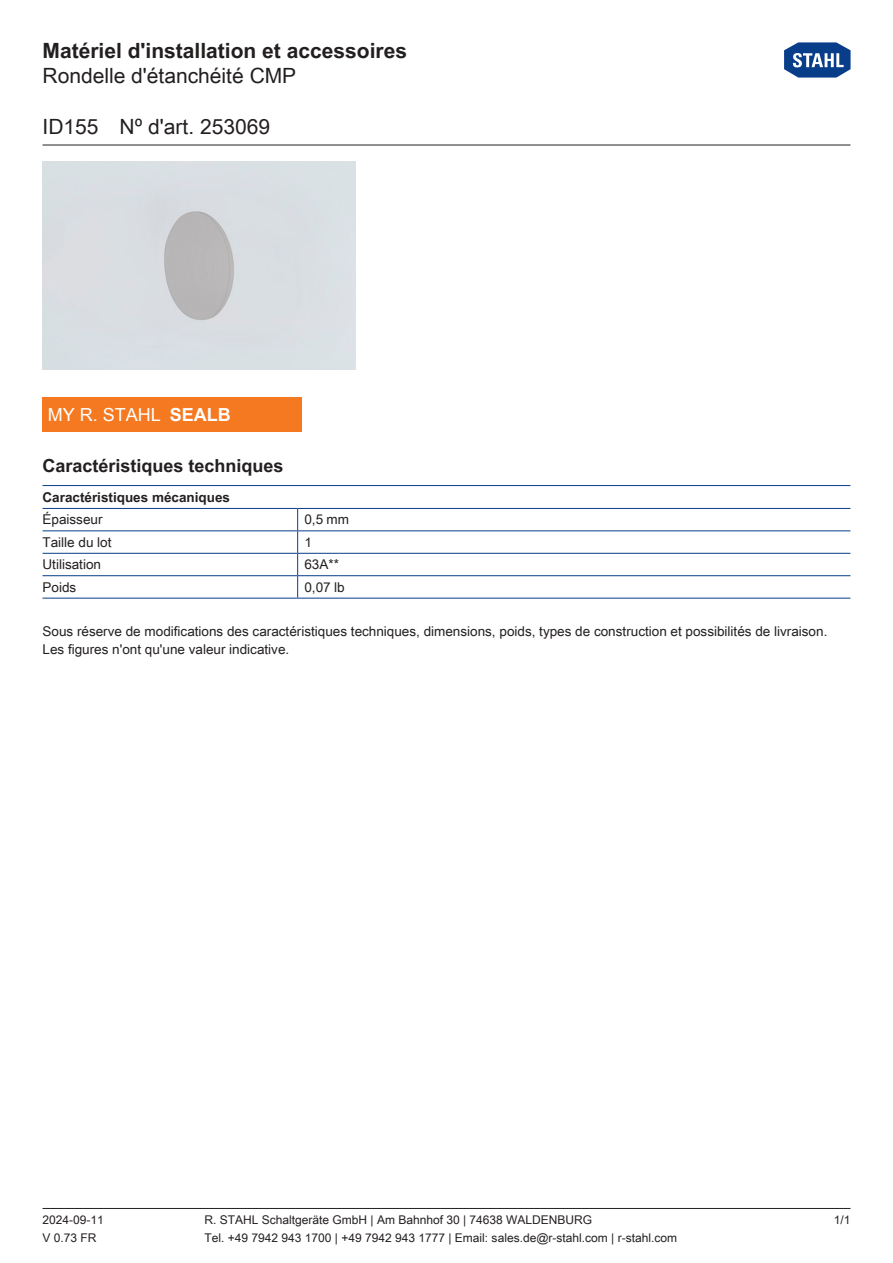
<style>
.page{position:relative;width:893px;height:1263px;background:#fff}
.page>*{position:absolute;margin:0;border:0;box-sizing:border-box;transform-origin:0 0}
.t1{font:21px "Arial Unicode MS";color:#231f20}
.t2{font:700 21px "Arial Unicode MS";color:#231f20}
.Table_Header_Technic{font:700 18px "Arial Unicode MS";color:#231f20}
.WebCode{font:18px "Arial Unicode MS";color:#fff}
._00_Basic_ParaStyle{font:13.5px/18px "Arial Unicode MS";color:#231f20}
.TabBody1stColumn{font:13.5px "Arial Unicode MS";color:#231f20}
.TabHeader1stColumn{font:700 13.5px "Arial Unicode MS";color:#231f20}
.TabBodyLeft{font:13.5px "Arial Unicode MS";color:#231f20}
.t3{font:12px "Arial Unicode MS";color:#231f20}
.s1{font-weight:700}
</style>
<div class="page">
<hr style="left:43px;top:1208px;width:807px;height:1px;background:#231f20">
<hr style="left:43px;top:145px;width:807px;height:1px;background:#231f20">
<svg style="left:784px;top:42px;width:67px;height:36px"></svg>
<hr style="left:43px;top:508px;width:255px;height:1px;background:#083e89">
<hr style="left:298px;top:508px;width:552px;height:1px;background:#083e89">
<hr style="left:43px;top:530px;width:255px;height:1px;background:#083e89">
<hr style="left:298px;top:530px;width:552px;height:1px;background:#083e89">
<hr style="left:43px;top:553px;width:255px;height:1px;background:#083e89">
<hr style="left:298px;top:553px;width:552px;height:1px;background:#083e89">
<hr style="left:43px;top:575px;width:255px;height:1px;background:#083e89">
<hr style="left:43px;top:598px;width:255px;height:1px;background:#083e89">
<hr style="left:298px;top:575px;width:552px;height:1px;background:#083e89">
<hr style="left:298px;top:598px;width:552px;height:1px;background:#083e89">
<svg style="left:297px;top:509px;width:1px;height:89px"></svg>
<hr style="left:43px;top:485px;width:807px;height:1px;background:#083e89">
<img style="left:43px;top:162px;width:312px;height:208px">
<div style="left:43px;top:398px;width:259px;height:34px;background:#f47921"></div>
<h1 class="t2" style="left:43px;top:35px;width:366px">Matériel d'installation et accessoires</h1>
<h1 class="t1" style="left:43px;top:60px;width:255px">Rondelle d'étanchéité CMP</h1>
<h1 class="t1" style="left:43px;top:111px;width:229px">ID155 Nº d'art. 253069</h1>
<p class="WebCode" style="left:48px;top:402px;width:185px">MY R. STAHL <span class="s1">SEALB</span></p>
<p class="Table_Header_Technic" style="left:43px;top:453px;width:243px">Caractéristiques techniques</p>
<p class="TabHeader1stColumn" style="left:43px;top:487px;width:189px">Caractéristiques mécaniques</p>
<p class="TabBody1stColumn" style="left:43px;top:510px;width:62px">Épaisseur</p>
<p class="TabBodyLeft" style="left:304px;top:510px;width:46px">0,5 mm</p>
<p class="TabBody1stColumn" style="left:43px;top:532px;width:71px">Taille du lot</p>
<p class="TabBodyLeft" style="left:304px;top:532px;width:9px">1</p>
<p class="TabBody1stColumn" style="left:43px;top:555px;width:60px">Utilisation</p>
<p class="TabBodyLeft" style="left:304px;top:555px;width:36px">63A**</p>
<p class="TabBody1stColumn" style="left:43px;top:577px;width:35px">Poids</p>
<p class="TabBodyLeft" style="left:304px;top:577px;width:42px">0,07 lb</p>
<p class="_00_Basic_ParaStyle" style="left:43px;top:622px;width:786px">Sous réserve de modifications des caractéristiques techniques, dimensions, poids, types de construction et possibilités de livraison.<br>Les figures n'ont qu'une valeur indicative.</p>
<p class="t3" style="left:43px;top:1211px;width:63px">2024-09-11</p>
<p class="t3" style="left:205px;top:1211px;width:389px">R. STAHL Schaltgeräte GmbH | Am Bahnhof 30 | 74638 WALDENBURG</p>
<p class="t3" style="left:834px;top:1211px;width:18px">1/1</p>
<p class="t3" style="left:43px;top:1229px;width:56px">V 0.73 FR</p>
<p class="t3" style="left:205px;top:1229px;width:474px">Tel. +49 7942 943 1700 | +49 7942 943 1777 | Email: sales.de@r-stahl.com | r-stahl.com</p>
</div>
